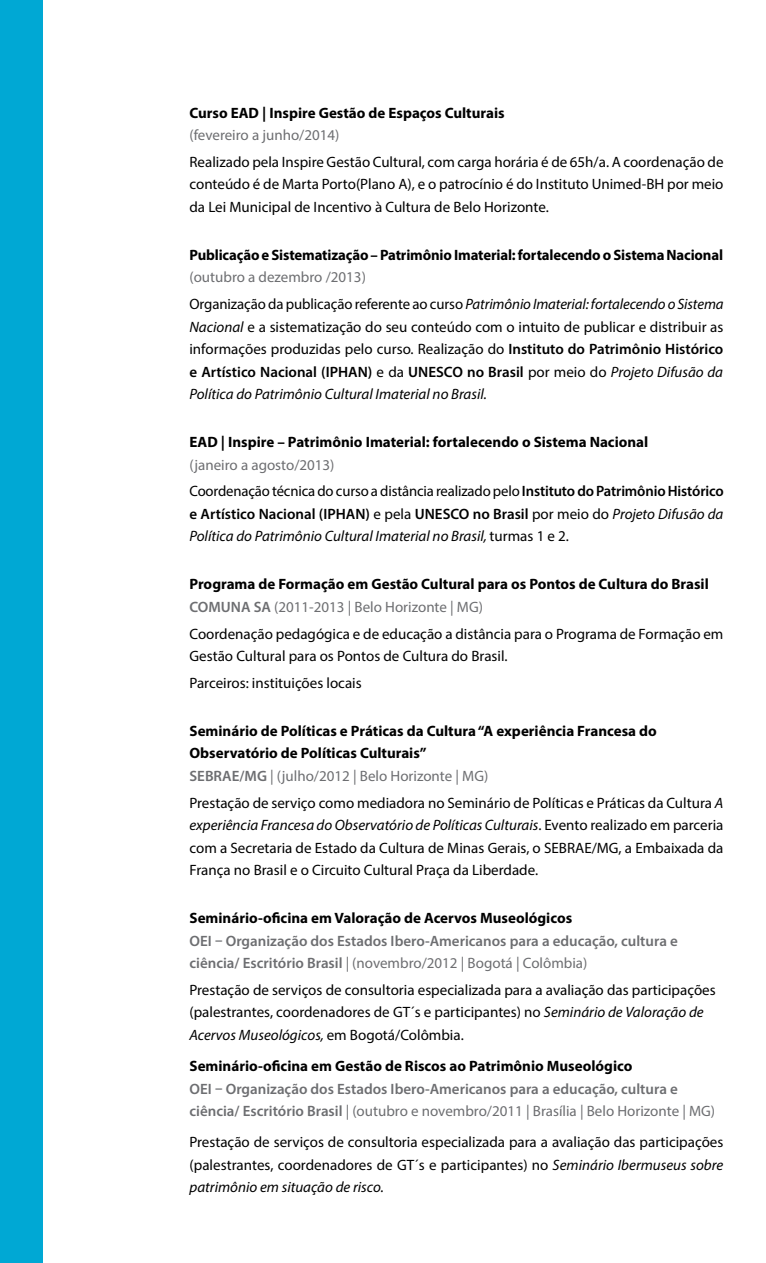
<style>
.page{position:relative;width:766px;height:1263px;background:#fff}
.page>*{position:absolute;margin:0;border:0;box-sizing:border-box;transform-origin:0 0}
.t1{font:15px/22.5px "Myriad Pro";color:#000;text-align:justify}
.t2{font:700 15px/22.5px "Myriad Pro";color:#000}
.t3{font:600 15px/22.5px "Myriad Pro";color:#6d6e71}
.t4{font:italic 15px/26.7px "Myriad Pro";letter-spacing:-.005em;color:#000}
.t5{font:15px "Myriad Pro";color:#6d6e71}
.s1{font-style:normal;color:#6d6e71}
.s2{font-style:normal}
.s3{font-style:italic}
.s4{font-weight:600}
.s5{color:#6d6e71}
.s6{font-weight:600;font-style:normal}
.s7{font-weight:600;color:#6d6e71}
.s8{font-weight:400;color:#6d6e71}
.s9{font-weight:400}
</style>
<div class="page">
<div style="left:0;top:0;width:43px;height:1263px;background:#00a8d4"></div>
<p class="t2" style="left:189px;top:101px;width:316px">Curso EAD | Inspire Gestão de Espaços Culturais</p>
<p class="t5" style="left:189px;top:126px;width:151px">(fevereiro a junho/2014)</p>
<p class="t1" style="left:189px;top:150px;width:535px">Realizado pela Inspire Gestão Cultural, com carga horária é de 65h/a. A coordenação de conteúdo é de Marta Porto(Plano A), e o patrocínio é do Instituto Unimed-BH por meio da Lei Municipal de Incentivo à Cultura de Belo Horizonte.</p>
<p class="t2" style="left:189px;top:243px;width:535px">Publicação e Sistematização – Patrimônio Imaterial: fortalecendo o Sistema Nacional</p>
<p class="t4" style="left:189px;top:264px;width:535px"><span class="s1">(outubro a dezembro /2013)<br></span><span class="s2">Organização da publicação referente ao curso</span> Patrimônio Imaterial: fortalecendo o Sistema</p>
<p class="t1" style="left:189px;top:315px;width:535px"><span class="s3">Nacional</span> e a sistematização do seu conteúdo com o intuito de publicar e distribuir as informações produzidas pelo curso. Realização do <span class="s4">Instituto do Patrimônio Histórico e Artístico Nacional (IPHAN)</span> e da <span class="s4">UNESCO no Brasil</span> por meio do <span class="s3">Projeto Difusão da Política do Patrimônio Cultural Imaterial no Brasil.</span></p>
<p class="t2" style="left:189px;top:430px;width:460px">EAD | Inspire – Patrimônio Imaterial: fortalecendo o Sistema Nacional</p>
<p class="t1" style="left:189px;top:451px;width:535px;line-height:26.7px"><span class="s5">(janeiro a agosto/2013)<br></span>Coordenação técnica do curso a distância realizado pelo <span class="s4">Instituto do Patrimônio Histórico</span></p>
<p class="t4" style="left:189px;top:502px;width:535px;line-height:22.5px"><span class="s6">e Artístico Nacional (IPHAN)</span> <span class="s2">e pela</span> <span class="s6">UNESCO no Brasil</span> <span class="s2">por meio do</span> Projeto Difusão da<br>Política do Patrimônio Cultural Imaterial no Brasil, <span class="s2">turmas 1 e 2.</span></p>
<p class="t2" style="left:189px;top:573px;width:520px">Programa de Formação em Gestão Cultural para os Pontos de Cultura do Brasil<br><span class="s7">COMUNA SA</span> <span class="s8">(2011-2013 | Belo Horizonte | MG)</span></p>
<p class="t1" style="left:189px;top:622px;width:535px">Coordenação pedagógica e de educação a distância para o Programa de Formação em<br>Gestão Cultural para os Pontos de Cultura do Brasil.</p>
<p class="t1" style="left:189px;top:671px;width:174px">Parceiros: instituições locais</p>
<p class="t2" style="left:189px;top:719px;width:468px">Seminário de Políticas e Práticas da Cultura “A experiência Francesa do<br>Observatório de Políticas Culturais”<br><span class="s7">SEBRAE/MG</span> <span class="s8">| (julho/2012 | Belo Horizonte | MG)</span></p>
<p class="t1" style="left:189px;top:791px;width:535px">Prestação de serviço como mediadora no Seminário de Políticas e Práticas da Cultura <span class="s3">A experiência Francesa do Observatório de Políticas Culturais</span>. Evento realizado em parceria com a Secretaria de Estado da Cultura de Minas Gerais, o SEBRAE/MG, a Embaixada da França no Brasil e o Circuito Cultural Praça da Liberdade.</p>
<p class="t2" style="left:189px;top:906px;width:384px">Seminário-oficina em Valoração de Acervos Museológicos</p>
<p class="t3" style="left:189px;top:929px;width:489px">OEI – Organização dos Estados Ibero-Americanos para a educação, cultura e ciência/ Escritório Brasil <span class="s9">| (novembro/2012 | Bogotá | Colômbia)</span></p>
<p class="t1" style="left:189px;top:978px;width:527px;text-align:left">Prestação de serviços de consultoria especializada para a avaliação das participações (palestrantes, coordenadores de GT´s e participantes) no <span class="s3">Seminário de Valoração de<br>Acervos Museológicos,</span> em Bogotá/Colômbia.</p>
<p class="t2" style="left:189px;top:1054px;width:444px">Seminário-oficina em Gestão de Riscos ao Patrimônio Museológico</p>
<p class="t3" style="left:189px;top:1077px;width:527px">OEI – Organização dos Estados Ibero-Americanos para a educação, cultura e ciência/ Escritório Brasil <span class="s9">| (outubro e novembro/2011 | Brasília | Belo Horizonte | MG)</span></p>
<p class="t1" style="left:189px;top:1130px;width:535px">Prestação de serviços de consultoria especializada para a avaliação das participações (palestrantes, coordenadores de GT´s e participantes) no <span class="s3">Seminário Ibermuseus sobre patrimônio em situação de risco.</span></p>
</div>
